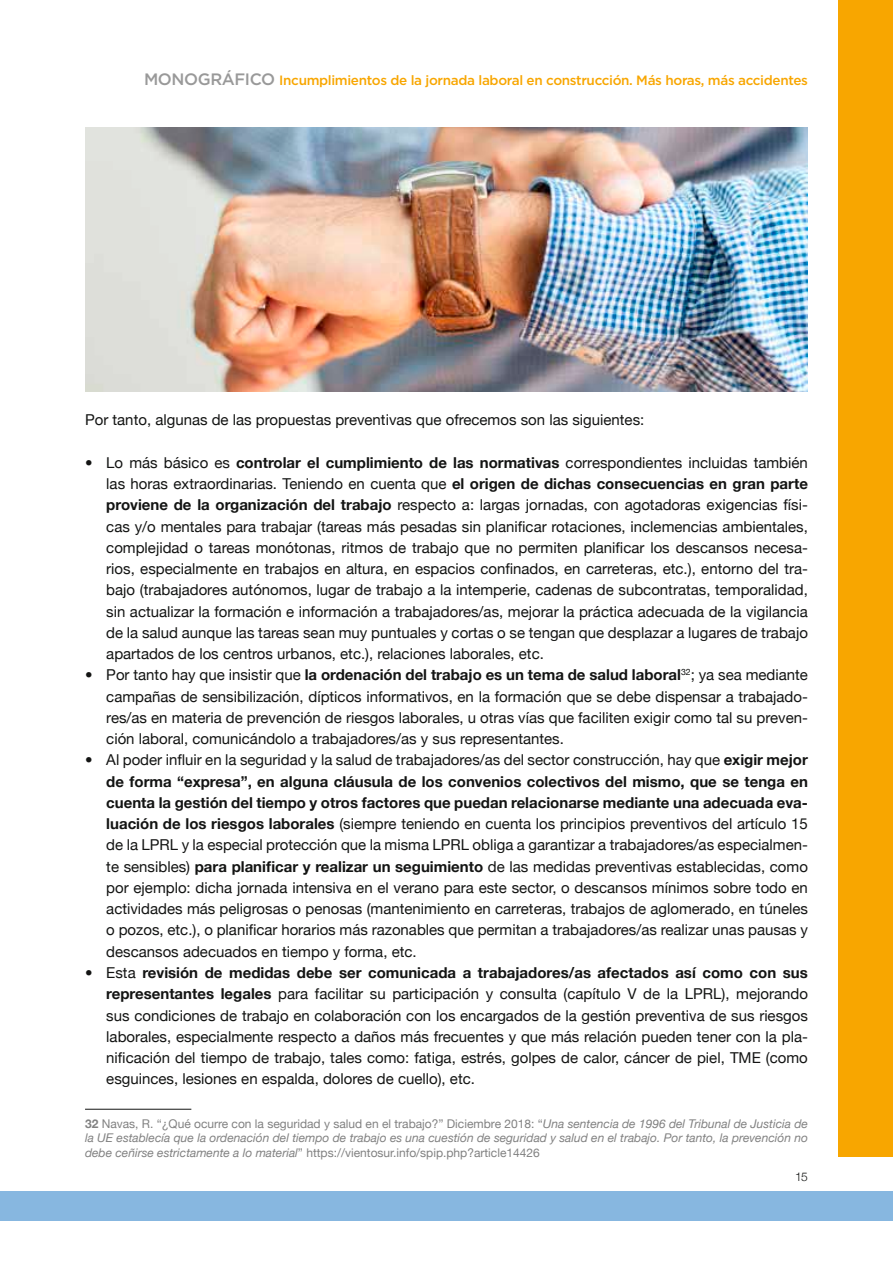
<style>
.page{position:relative;width:893px;height:1263px;background:#fff}
.page>*{position:absolute;margin:0;border:0;box-sizing:border-box;transform-origin:0 0}
.t1{font:15px/21.3px "Helvetica Neue";color:#131413}
.t2{font:500 13.5px "Gotham";letter-spacing:-.025em;color:#f8a600}
.t3{font:italic 12px/14.4px "Helvetica Neue";color:#818181;text-align:justify}
.t4{font:300 12px "Helvetica Neue";color:#131413}
.s1{font-size:16.5px;color:#999}
.s2{font-weight:700}
.s3{font-weight:700;font-style:normal}
.s4{font-style:normal}
</style>
<div class="page">
<div style="left:0;top:1191px;width:893px;height:29px;background:#87b7e0"></div>
<div style="left:838px;top:0;width:55px;height:1157px;background:#f8a600"></div>
<hr style="left:85px;top:1109px;width:106px;height:1px;background:#131413">
<img style="left:85px;top:128px;width:723px;height:263px">
<p class="t2" style="left:144px;top:71px;width:665px"><span class="s1">MONOGRÁFICO</span> Incumplimientos de la jornada laboral en construcción. Más horas, más accidentes</p>
<p class="t1" style="left:85px;top:410px;width:561px">Por tanto, algunas de las propuestas preventivas que ofrecemos son las siguientes:</p>
<p class="t1" style="left:106px;top:453px;width:703px">Lo más básico es <span class="s2">controlar el cumplimiento de las normativas</span> correspondientes incluidas también las horas extraordinarias. Teniendo en cuenta que <span class="s2">el origen de dichas consecuencias en gran parte proviene de la organización del trabajo</span> respecto a: largas jornadas, con agotadoras exigencias físi&shy;cas y/o mentales para trabajar (tareas más pesadas sin planificar rotaciones, inclemencias ambientales, complejidad o tareas monótonas, ritmos de trabajo que no permiten planificar los descansos necesa&shy;rios, especialmente en trabajos en altura, en espacios confinados, en carreteras, etc.), entorno del tra&shy;bajo (trabajadores autónomos, lugar de trabajo a la intemperie, cadenas de subcontratas, temporalidad, sin actualizar la formación e información a trabajadores/as, mejorar la práctica adecuada de la vigilancia de la salud aunque las tareas sean muy puntuales y cortas o se tengan que desplazar a lugares de trabajo apartados de los centros urbanos, etc.), relaciones laborales, etc.<br>Por tanto hay que insistir que <span class="s2">la ordenación del trabajo es un tema de salud laboral</span><sup>32</sup>; ya sea mediante campañas de sensibilización, dípticos informativos, en la formación que se debe dispensar a trabajado&shy;res/as en materia de prevención de riesgos laborales, u otras vías que faciliten exigir como tal su preven&shy;ción laboral, comunicándolo a trabajadores/as y sus representantes.<br>Al poder influir en la seguridad y la salud de trabajadores/as del sector construcción, hay que <span class="s2">exigir mejor de forma “expresa”, en alguna cláusula de los convenios colectivos del mismo, que se tenga en cuenta la gestión del tiempo y otros factores que puedan relacionarse mediante una adecuada eva&shy;luación de los riesgos laborales</span> (siempre teniendo en cuenta los principios preventivos del artículo 15 de la LPRL y la especial protección que la misma LPRL obliga a garantizar a trabajadores/as especialmen&shy;te sensibles) <span class="s2">para planificar y realizar un seguimiento</span> de las medidas preventivas establecidas, como por ejemplo: dicha jornada intensiva en el verano para este sector, o descansos mínimos sobre todo en actividades más peligrosas o penosas (mantenimiento en carreteras, trabajos de aglomerado, en túneles o pozos, etc.), o planificar horarios más razonables que permitan a trabajadores/as realizar unas pausas y descansos adecuados en tiempo y forma, etc.<br>Esta <span class="s2">revisión de medidas debe ser comunicada a trabajadores/as afectados así como con sus representantes legales</span> para facilitar su participación y consulta (capítulo V de la LPRL), mejorando sus condiciones de trabajo en colaboración con los encargados de la gestión preventiva de sus riesgos laborales, especialmente respecto a daños más frecuentes y que más relación pueden tener con la pla&shy;nificación del tiempo de trabajo, tales como: fatiga, estrés, golpes de calor, cáncer de piel, TME (como esguinces, lesiones en espalda, dolores de cuello), etc.</p>
<p class="t3" style="left:85px;top:1117px;width:724px"><span class="s3">32</span> <span class="s4">Navas, R. “¿Qué ocurre con la seguridad y salud en el trabajo?” Diciembre 2018: “</span>Una sentencia de 1996 del Tribunal de Justicia de la UE establecía que la ordenación del tiempo de trabajo es una cuestión de seguridad y salud en el trabajo. Por tanto, la prevención no debe ceñirse estrictamente a lo material<span class="s4">” https://vientosur.info/spip.php?article14426</span></p>
<p class="t4" style="left:795px;top:1167px;width:14px">15</p>
</div>
